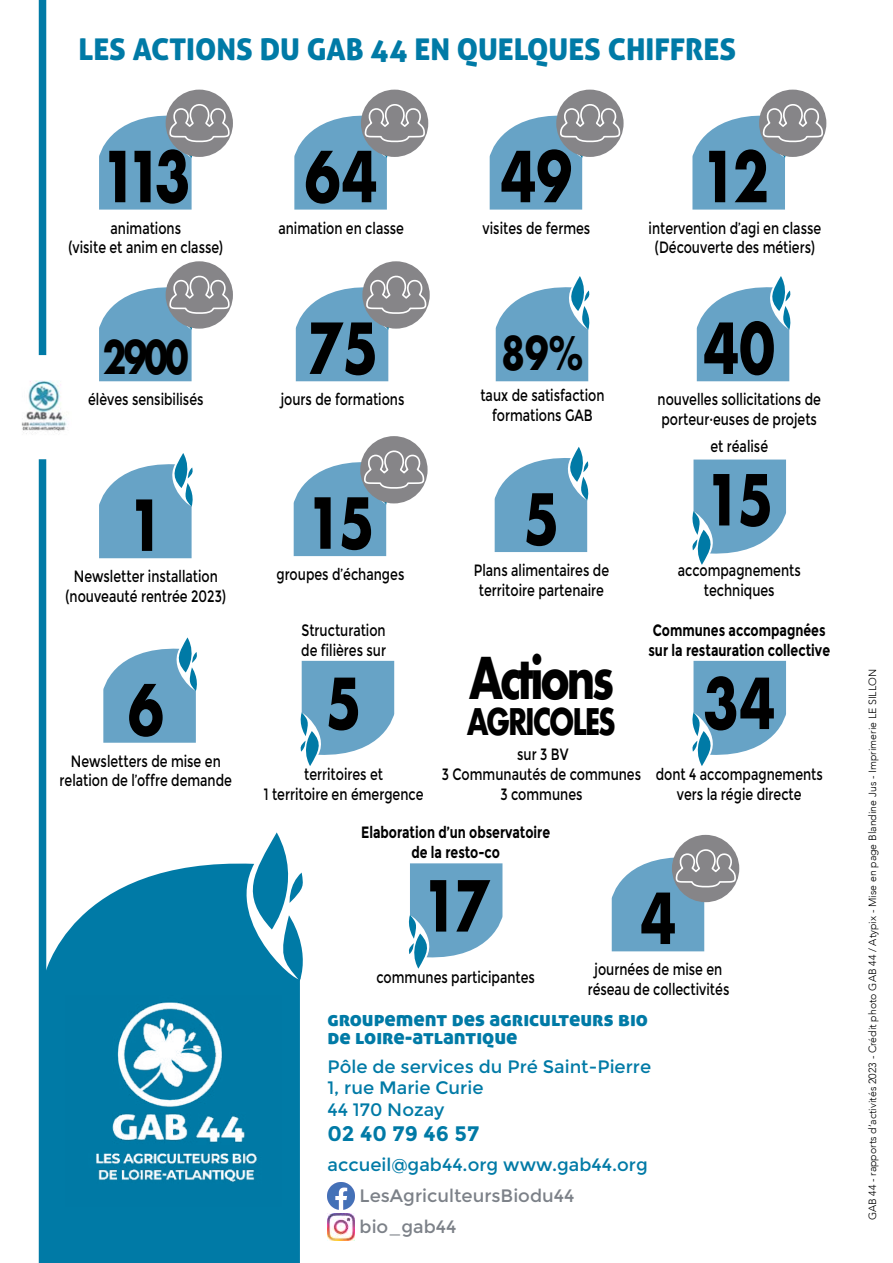
<style>
.page{position:relative;width:893px;height:1263px;background:#fff}
.page>*{position:absolute;margin:0;border:0;box-sizing:border-box;transform-origin:0 0}
.t1{font:700 68.25px "Futura";letter-spacing:-.065em;color:#000;scale:.77 1}
.t2{font:700 55.95px "Futura";letter-spacing:-.08em;color:#000;scale:.77 1}
.t3{font:700 45px "Futura";letter-spacing:-.08em;color:#000;scale:.77 1}
.t4{font:700 35.7px "Futura";letter-spacing:-.08em;color:#000;scale:.77 1}
.t5{font:30px "Aller Display";color:#007aa6}
.t6{font:21px/18px "Aller Display";color:#007aa6}
.t7{font:700 21px "Montserrat";color:#007aa6}
.t8{font:18px/21.6px "Montserrat";color:#007aa6}
.t9{font:18px/30.9px "Montserrat";color:#7c8188}
.t10{font:16.35px/19.6px "Montserrat";color:#000;text-align:center;scale:.77 1}
.t11{font:700 16.35px/19.6px "Montserrat";color:#000;scale:.77 1}
.t12{font:300 10.5px "Avenir";color:#000}
</style>
<div class="page">
<div style="left:39px;top:459px;width:7px;height:804px;background:#007aa6"></div>
<div style="left:39px;top:0;width:7px;height:355px;background:#007aa6"></div>
<svg style="left:46px;top:857px;width:254px;height:406px;fill:#007aa6"></svg>
<svg style="left:239px;top:832px;width:64px;height:149px"></svg>
<img style="left:65px;top:995px;width:217px;height:212px">
<img style="left:327px;top:1182px;width:28px;height:28px">
<img style="left:327px;top:1213px;width:28px;height:27px">
<img style="left:21px;top:380px;width:46px;height:54px">
<svg style="left:495px;top:447px;width:94px;height:105px"></svg>
<svg style="left:99px;top:453px;width:94px;height:105px"></svg>
<svg style="left:103px;top:637px;width:94px;height:106px"></svg>
<svg style="left:496px;top:276px;width:94px;height:105px"></svg>
<svg style="left:697px;top:276px;width:94px;height:105px"></svg>
<svg style="left:692px;top:459px;width:94px;height:106px"></svg>
<svg style="left:300px;top:661px;width:94px;height:105px"></svg>
<svg style="left:692px;top:661px;width:94px;height:105px"></svg>
<svg style="left:408px;top:863px;width:94px;height:106px"></svg>
<div style="left:166px;top:90px;width:67px;height:67px;background:#868588;border-radius:50%"></div>
<svg style="left:99px;top:101px;width:132px;height:109px"></svg>
<div style="left:166px;top:261px;width:67px;height:68px;background:#868588;border-radius:50%"></div>
<svg style="left:99px;top:273px;width:132px;height:108px"></svg>
<div style="left:361px;top:90px;width:67px;height:67px;background:#868588;border-radius:50%"></div>
<svg style="left:294px;top:101px;width:132px;height:109px"></svg>
<div style="left:672px;top:835px;width:67px;height:67px;background:#868588;border-radius:50%"></div>
<svg style="left:612px;top:846px;width:125px;height:105px"></svg>
<div style="left:362px;top:261px;width:68px;height:68px;background:#868588;border-radius:50%"></div>
<svg style="left:296px;top:273px;width:131px;height:108px"></svg>
<div style="left:360px;top:436px;width:68px;height:67px;background:#868588;border-radius:50%"></div>
<svg style="left:294px;top:447px;width:131px;height:109px"></svg>
<div style="left:556px;top:90px;width:68px;height:67px;background:#868588;border-radius:50%"></div>
<svg style="left:490px;top:101px;width:131px;height:109px"></svg>
<div style="left:759px;top:90px;width:67px;height:67px;background:#868588;border-radius:50%"></div>
<svg style="left:692px;top:101px;width:132px;height:109px"></svg>
<h3 class="t5" style="left:79px;top:30px;width:659px">LES ACTIONS DU GAB 44 EN QUELQUES CHIFFRES</h3>
<h1 class="t1" style="left:101px;top:127px;width:118px">113</h1>
<p class="t10" style="left:69px;top:218px;width:202px">animations<br>(visite et anim en classe)</p>
<h3 class="t3" style="left:103px;top:324px;width:113px">2900</h3>
<p class="t10" style="left:88px;top:390px;width:151px">élèves sensibilisés</p>
<h1 class="t1" style="left:128px;top:476px;width:48px">1</h1>
<p class="t10" style="left:66px;top:567px;width:210px">Newsletter installation (nouveauté rentrée 2023)</p>
<h1 class="t1" style="left:128px;top:660px;width:48px">6</h1>
<p class="t10" style="left:60px;top:751px;width:225px">Newsletters de mise en relation de l’offre demande</p>
<h1 class="t1" style="left:305px;top:127px;width:96px">64</h1>
<p class="t10" style="left:278px;top:218px;width:165px">animation en classe</p>
<h1 class="t1" style="left:501px;top:127px;width:94px">49</h1>
<p class="t10" style="left:483px;top:218px;width:141px">visites de fermes</p>
<h1 class="t1" style="left:701px;top:127px;width:90px">12</h1>
<p class="t10" style="left:649px;top:218px;width:226px">intervention d’agi en classe (Découverte des métiers)</p>
<h1 class="t1" style="left:307px;top:299px;width:94px">75</h1>
<p class="t10" style="left:281px;top:390px;width:162px">jours de formations</p>
<h1 class="t1" style="left:306px;top:474px;width:90px">15</h1>
<p class="t10" style="left:277px;top:565px;width:168px">groupes d’échanges</p>
<h3 class="t3" style="left:501px;top:320px;width:108px">89%</h3>
<p class="t10" style="left:480px;top:386px;width:163px">taux de satisfaction formations GAB</p>
<h1 class="t1" style="left:524px;top:470px;width:48px">5</h1>
<p class="t10" style="left:474px;top:561px;width:177px">Plans alimentaires de territoire partenaire</p>
<h1 class="t1" style="left:704px;top:299px;width:94px">40</h1>
<p class="t10" style="left:658px;top:390px;width:214px;text-align:left">nouvelles sollicitations de porteur·euses de projets</p>
<p class="t10" style="left:710px;top:437px;width:76px">et réalisé</p>
<h1 class="t1" style="left:705px;top:450px;width:90px">15</h1>
<p class="t10" style="left:678px;top:561px;width:161px">accompagnements techniques</p>
<p class="t10" style="left:301px;top:620px;width:112px;text-align:left">Structuration de filières sur</p>
<h1 class="t1" style="left:326px;top:654px;width:48px">5</h1>
<p class="t10" style="left:264px;top:765px;width:209px">territoires et<br>1 territoire en émergence</p>
<h2 class="t2" style="left:469px;top:637px;width:190px">Actions</h2>
<h3 class="t4" style="left:467px;top:695px;width:195px">AGRICOLES</h3>
<p class="t10" style="left:442px;top:745px;width:260px">sur 3 BV<br>3 Communautés de communes<br>3 communes</p>
<p class="t11" style="left:648px;top:620px;width:237px">Communes accompagnées sur la restauration collective</p>
<h1 class="t1" style="left:703px;top:654px;width:95px">34</h1>
<p class="t10" style="left:656px;top:765px;width:219px">dont 4 accompagnements vers la régie directe</p>
<p class="t11" style="left:361px;top:823px;width:247px;text-align:center">Elaboration d’un observatoire de la resto-co</p>
<h1 class="t1" style="left:422px;top:856px;width:89px">17</h1>
<p class="t10" style="left:376px;top:967px;width:207px">communes participantes</p>
<h1 class="t1" style="left:641px;top:869px;width:48px">4</h1>
<p class="t10" style="left:588px;top:960px;width:186px">journées de mise en réseau de collectivités</p>
<p class="t6" style="left:327px;top:1009px;width:322px">groupement des agriculteurs bio de loire-atlantique</p>
<p class="t8" style="left:327px;top:1056px;width:325px">Pôle de services du Pré Saint-Pierre<br>1, rue Marie Curie<br>44 170 Nozay</p>
<p class="t7" style="left:327px;top:1121px;width:153px">02 40 79 46 57</p>
<p class="t8" style="left:327px;top:1154px;width:322px">accueil@gab44.org www.gab44.org</p>
<p class="t9" style="left:360px;top:1180px;width:216px">LesAgriculteursBiodu44 bio_gab44</p>
<p class="t12" style="left:866px;top:1220px;width:553px;rotate:-90deg">GAB 44 - rapports d’activités 2023 - Crédit photo GAB 44 / Atypix - Mise en page Blandine Jus - Imprimerie LE SILLON</p>
</div>
